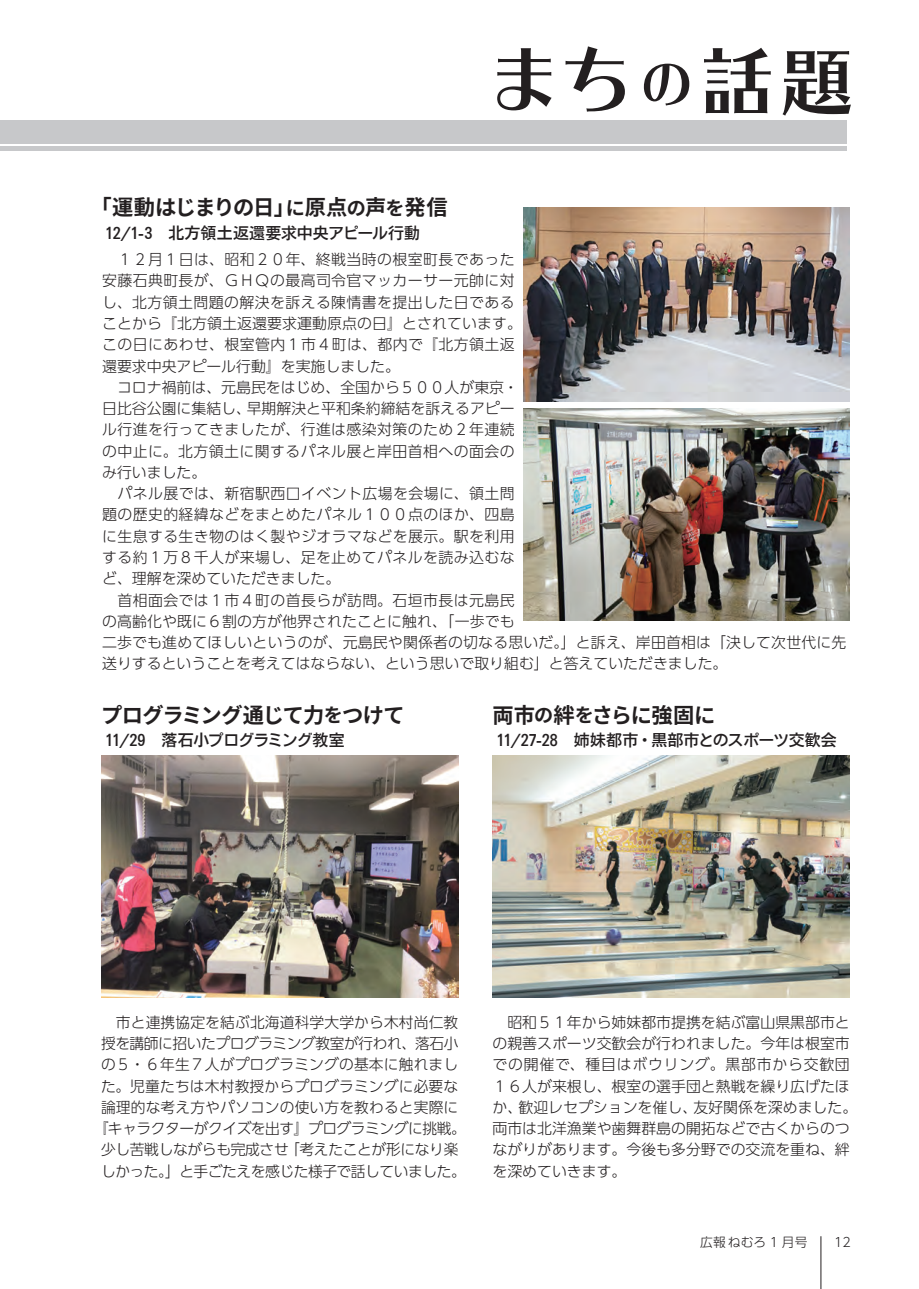
<style>
.page{position:relative;width:919px;height:1289px;background:#fff}
.page>*{position:absolute;margin:0;border:0;box-sizing:border-box;transform-origin:0 0}
.タイトル_まちの話題{font:700 21.3px "Source Han Sans";letter-spacing:-.03em;color:#231f20}
.タイトル_まちの話題-2{font:700 21.3px "Source Han Sans";letter-spacing:-.065em;color:#231f20}
.事業名_まちの話題{font:15.9px "Motoya Cedar W4 90 msp RKSJ H";letter-spacing:-.01em;color:#231f20}
.事業名_まちの話題-2{font:15.9px "Motoya Cedar W4 90 msp RKSJ H";letter-spacing:-.06em;color:#231f20}
.本文_まちの話題{font:300 14.85px/21.3px "UD Shin Go Pr 6 N";letter-spacing:.01em;color:#231f20}
.本文_まちの話題-2{font:300 14.85px/21.3px "UD Shin Go Pr 6 N";letter-spacing:.03em;color:#231f20}
.インフォメ_電話{font:300 14.85px "UD Shin Go Pr 6 N";letter-spacing:.01em;color:#231f20}
.インフォメ_電話-2{font:300 14.85px/21.3px "UD Shin Go Pr 6 N";letter-spacing:-.03em;color:#231f20}
.本文_まちの話題-3{font:300 14.85px "UD Shin Go Pr 6 N";letter-spacing:.05em;color:#231f20}
.インフォメ_電話-3{font:300 14.85px "UD Shin Go Pr 6 N";letter-spacing:-.02em;color:#231f20}
.t1{font:300 12.75px "UD Shin Go Pr 6 N";letter-spacing:.025em;color:#231f20}
.s1{font-size:19.2px}
</style>
<div class="page">
<hr style="left:820px;top:1236px;width:1px;height:52px;background:#231f20">
<svg style="left:704px;top:48px;width:66px;height:65px"></svg>
<svg style="left:782px;top:51px;width:68px;height:65px"></svg>
<svg style="left:643px;top:64px;width:46px;height:42px"></svg>
<svg style="left:497px;top:48px;width:54px;height:62px"></svg>
<svg style="left:565px;top:46px;width:60px;height:66px"></svg>
<img style="left:101px;top:755px;width:357px;height:242px">
<img style="left:492px;top:755px;width:357px;height:242px">
<img style="left:523px;top:207px;width:326px;height:194px">
<img style="left:523px;top:409px;width:326px;height:211px">
<div style="left:0;top:120px;width:846px;height:24px;background:#c7c8ca"></div>
<hr style="left:0;top:147px;width:846px;height:4px;background:#c7c8ca">
<p class="タイトル_まちの話題-2" style="left:90px;top:196px;width:206px">「運動はじまりの日」</p>
<p class="事業名_まちの話題" style="left:105px;top:225px;width:316px">12/1-3　北方領土返還要求中央アピール行動</p>
<p class="本文_まちの話題-2" style="left:102px;top:248px;width:421px">　１２月１日は、昭和２０年、終戦当時の根室町長であった安藤石典町長が、ＧＨＱの最高司令官マッカーサー元帥に対し、北方領土問題の解決を訴える陳情書を提出した日であることから『北方領土返還要求運動原点の日』とされています。この日にあわせ、根室管内１市４町は、都内で『北方領土返還要求中央アピール行動』を実施しました。</p>
<p class="本文_まちの話題" style="left:102px;top:376px;width:418px;text-align:right">　コロナ禍前は、元島民をはじめ、全国から５００人が東京・早期解決と平和条約締結を訴えるアピー</p>
<p class="タイトル_まちの話題" style="left:286px;top:196px;width:163px"><span class="s1">に</span>原点<span class="s1">の</span>声<span class="s1">を</span>発信</p>
<p class="本文_まちの話題-2" style="left:102px;top:397px;width:414px">日比谷公園に集結し、<br>ル行進を行ってきましたが、行進は感染対策のため２年連続の中止に。北方領土に関するパネル展と岸田首相への面会のみ行いました。</p>
<p class="本文_まちの話題" style="left:102px;top:482px;width:414px;text-align:justify">　パネル展では、新宿駅西口イベント広場を会場に、領土問題の歴史的経緯などをまとめたパネル１００点のほか、四島に生息する生き物のはく製やジオラマなどを展示。駅を利用する約１万８千人が来場し、足を止めてパネルを読み込むなど、理解を深めていただきました。</p>
<p class="本文_まちの話題" style="left:102px;top:588px;width:745px">　首相面会では１市４町の首長らが訪問。石垣市長は元島民<br>の高齢化や既に６割の方が他界されたことに触れ、「一歩でも<br>二歩でも進めてほしいというのが、元島民や関係者の切なる思いだ。」と訴え、岸田首相は「決して次世代に先送りするということを考えてはならない、という思いで取り組む」と答えていただきました。</p>
<p class="タイトル_まちの話題" style="left:101px;top:703px;width:305px">プログラミング通じて力<span class="s1">を</span>つけて</p>
<p class="事業名_まちの話題-2" style="left:105px;top:732px;width:241px">11/29　落石小プログラミング教室</p>
<p class="タイトル_まちの話題" style="left:492px;top:703px;width:224px">両市<span class="s1">の</span>絆<span class="s1">を</span>さらに強固に</p>
<p class="事業名_まちの話題" style="left:496px;top:732px;width:342px">11/27-28　姉妹都市・黒部市とのスポーツ交歓会</p>
<p class="インフォメ_電話" style="left:101px;top:1010px;width:359px">　市と連携協定を結ぶ北海道科学大学から木村尚仁教</p>
<p class="インフォメ_電話-2" style="left:101px;top:1032px;width:359px">授を講師に招いたプログラミング教室が行われ、落石小</p>
<p class="インフォメ_電話" style="left:101px;top:1052px;width:359px">の５・６年生７人がプログラミングの基本に触れまし</p>
<p class="インフォメ_電話" style="left:101px;top:1073px;width:359px">た。児童たちは木村教授からプログラミングに必要な</p>
<p class="インフォメ_電話" style="left:101px;top:1095px;width:359px">論理的な考え方やパソコンの使い方を教わると実際に</p>
<p class="インフォメ_電話-2" style="left:94px;top:1117px;width:373px">『キャラクターがクイズを出す』プログラミングに挑戦。</p>
<p class="インフォメ_電話-3" style="left:285px;top:1137px;width:175px">「考えたことが形になり楽</p>
<p class="インフォメ_電話-2" style="left:101px;top:1138px;width:366px">少し苦戦しながらも完成させ<br>しかった。」と手ごたえを感じた様子で話していました。</p>
<p class="本文_まちの話題" style="left:492px;top:1010px;width:359px">　昭和５１年から姉妹都市提携を結ぶ富山県黒部市と</p>
<p class="本文_まちの話題" style="left:492px;top:1032px;width:359px">の親善スポーツ交歓会が行われました。今年は根室市</p>
<p class="本文_まちの話題-3" style="left:492px;top:1052px;width:359px">での開催で、種目はボウリング。黒部市から交歓団</p>
<p class="本文_まちの話題" style="left:492px;top:1074px;width:359px">１６人が来根し、根室の選手団と熱戦を繰り広げたほ</p>
<p class="本文_まちの話題" style="left:693px;top:1095px;width:165px">友好関係を深めました。</p>
<p class="本文_まちの話題" style="left:518px;top:1095px;width:180px">歓迎レセプションを催し、</p>
<p class="本文_まちの話題" style="left:492px;top:1095px;width:359px">か、<br>両市は北洋漁業や歯舞群島の開拓などで古くからのつながりがあります。今後も多分野での交流を重ね、絆を深めていきます。</p>
<p class="t1" style="left:700px;top:1232px;width:109px">広報ねむろ 1 月号</p>
<p class="t1" style="left:834px;top:1232px;width:18px">12</p>
</div>
